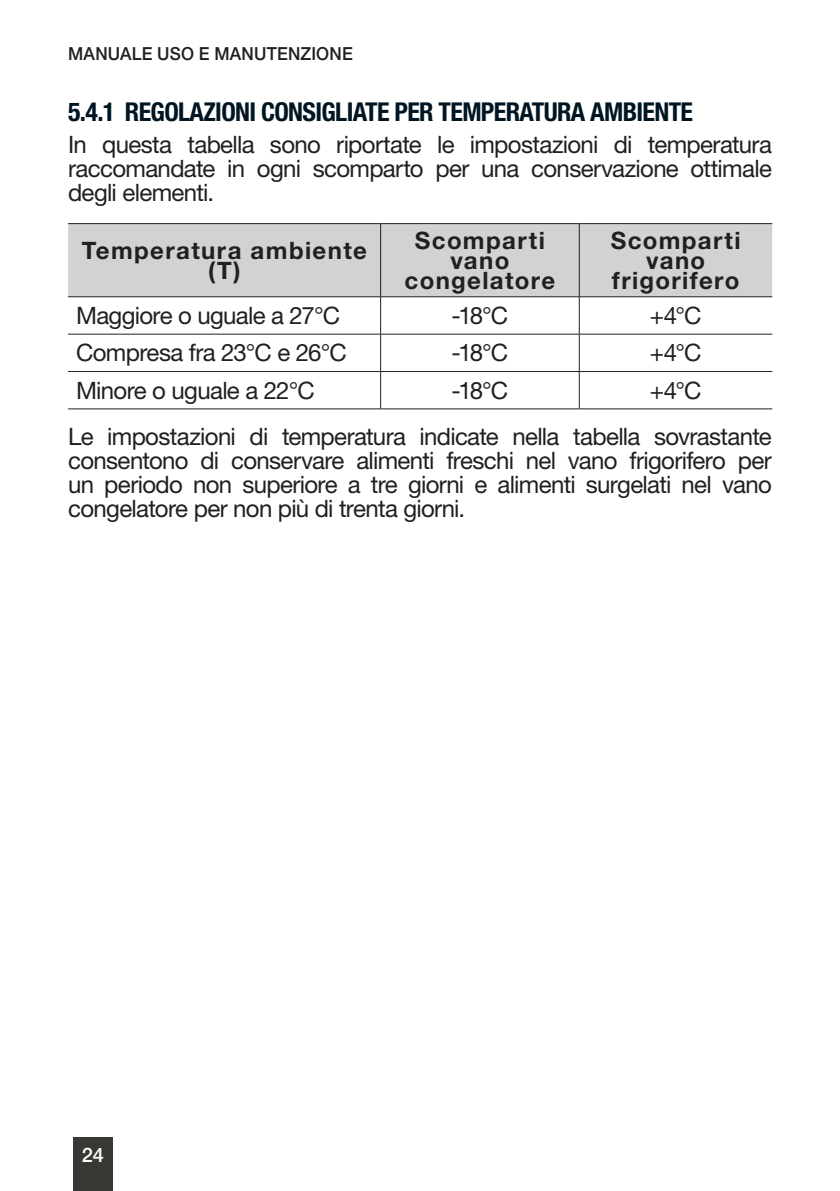
<style>
.page{position:relative;width:840px;height:1191px;background:#fff}
.page>*{position:absolute;margin:0;border:0;box-sizing:border-box;transform-origin:0 0}
.t1{font:700 condensed 26px "Helvetica Neue LT Std";letter-spacing:-.025em;color:#011622}
.Body{font:24px/24px "Helvetica Neue LT Std";letter-spacing:-.03em;color:#231f20;text-align:justify}
.Body_Table{font:24px "Helvetica Neue LT Std";letter-spacing:-.03em;color:#231f20}
.Body_Table_Bold{font:700 24px/20px "Helvetica Neue LT Std";letter-spacing:.055em;color:#231f20;text-align:center}
.t2{font:500 20px "Helvetica Neue LT Std";color:#fff}
.t3{font:500 18px "Helvetica Neue LT Std";letter-spacing:.01em;color:#231f20;scale:.95 1}
</style>
<div class="page">
<div style="left:73px;top:1137px;width:40px;height:54px;background:#383935"></div>
<div style="left:68px;top:224px;width:703px;height:72px;background:#d1d2d4"></div>
<hr style="left:68px;top:223px;width:312px;height:1px;background:#231f20">
<hr style="left:380px;top:223px;width:199px;height:1px;background:#231f20">
<hr style="left:380px;top:224px;width:1px;height:72px;background:#231f20">
<hr style="left:579px;top:223px;width:192px;height:1px;background:#231f20">
<hr style="left:578px;top:224px;width:1px;height:72px;background:#231f20">
<hr style="left:68px;top:296px;width:312px;height:1px;background:#231f20">
<hr style="left:380px;top:296px;width:199px;height:1px;background:#231f20">
<hr style="left:380px;top:297px;width:1px;height:37px;background:#231f20">
<hr style="left:579px;top:296px;width:192px;height:1px;background:#231f20">
<hr style="left:578px;top:297px;width:1px;height:37px;background:#231f20">
<hr style="left:68px;top:334px;width:312px;height:1px;background:#231f20">
<hr style="left:380px;top:334px;width:199px;height:1px;background:#231f20">
<hr style="left:380px;top:334px;width:1px;height:37px;background:#231f20">
<hr style="left:579px;top:334px;width:192px;height:1px;background:#231f20">
<hr style="left:578px;top:334px;width:1px;height:37px;background:#231f20">
<hr style="left:68px;top:371px;width:312px;height:1px;background:#231f20">
<hr style="left:380px;top:371px;width:199px;height:1px;background:#231f20">
<hr style="left:380px;top:372px;width:1px;height:36px;background:#231f20">
<hr style="left:579px;top:371px;width:192px;height:1px;background:#231f20">
<hr style="left:578px;top:372px;width:1px;height:36px;background:#231f20">
<hr style="left:68px;top:408px;width:312px;height:1px;background:#231f20">
<hr style="left:380px;top:408px;width:199px;height:1px;background:#231f20">
<hr style="left:579px;top:408px;width:192px;height:1px;background:#231f20">
<p class="t3" style="left:68px;top:43px;width:301px">MANUALE USO E MANUTENZIONE</p>
<p class="t1" style="left:68px;top:96px;width:626px">5.4.1 REGOLAZIONI CONSIGLIATE PER TEMPERATURA AMBIENTE</p>
<p class="Body" style="left:68px;top:132px;width:705px">In questa tabella sono riportate le impostazioni di temperatura raccomandate in ogni scomparto per una conservazione ottimale degli elementi.</p>
<p class="Body_Table_Bold" style="left:82px;top:240px;width:286px">Temperatura ambiente (T)</p>
<p class="Body_Table_Bold" style="left:404px;top:230px;width:152px">Scomparti vano congelatore</p>
<p class="Body_Table_Bold" style="left:610px;top:230px;width:131px">Scomparti vano frigorifero</p>
<p class="Body_Table" style="left:76px;top:301px;width:265px">Maggiore o uguale a 27°C</p>
<p class="Body_Table" style="left:451px;top:301px;width:58px">-18°C</p>
<p class="Body_Table" style="left:649px;top:301px;width:53px">+4°C</p>
<p class="Body_Table" style="left:76px;top:338px;width:272px">Compresa fra 23°C e 26°C</p>
<p class="Body_Table" style="left:451px;top:338px;width:58px">-18°C</p>
<p class="Body_Table" style="left:649px;top:338px;width:53px">+4°C</p>
<p class="Body_Table" style="left:76px;top:376px;width:240px">Minore o uguale a 22°C</p>
<p class="Body_Table" style="left:451px;top:376px;width:58px">-18°C</p>
<p class="Body_Table" style="left:649px;top:376px;width:53px">+4°C</p>
<p class="Body" style="left:68px;top:424px;width:705px">Le impostazioni di temperatura indicate nella tabella sovrastante consentono di conservare alimenti freschi nel vano frigorifero per un periodo non superiore a tre giorni e alimenti surgelati nel vano congelatore per non più di trenta giorni.</p>
<p class="t2" style="left:82px;top:1142px;width:24px">24</p>
</div>
